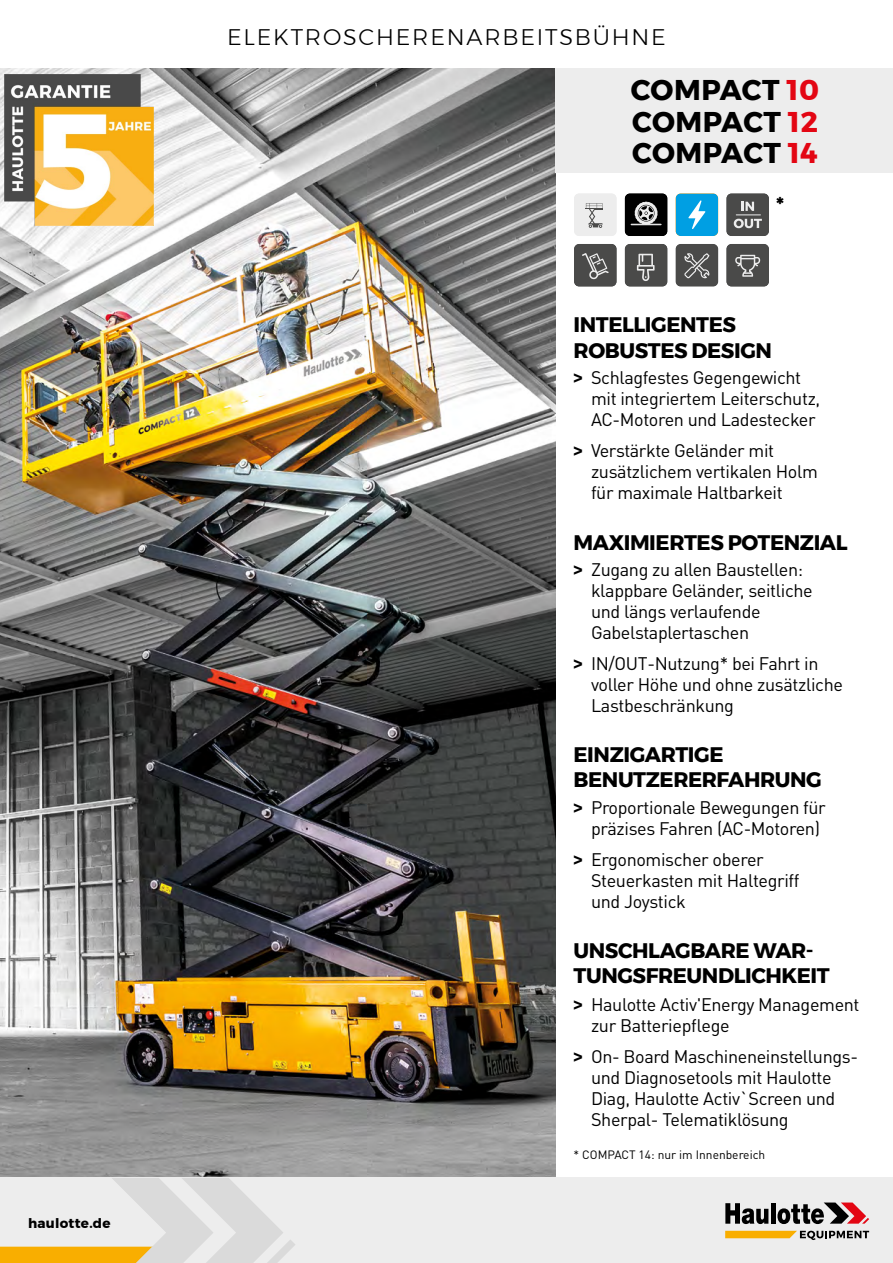
<style>
.page{position:relative;width:893px;height:1263px;background:#fff}
.page>*{position:absolute;margin:0;border:0;box-sizing:border-box;transform-origin:0 0}
.t1{font:700 28.5px "Montserrat";letter-spacing:.02em;color:#000}
.Titrefiche{font:300 22.5px "Montserrat";letter-spacing:.08em;color:#000}
.Style_de_paragraphe{font:700 21px/25.5px "Montserrat";letter-spacing:-.02em;color:#000}
.titreusp{font:700 21px "Montserrat";letter-spacing:-.02em;color:#000}
.t2{font:18px/21px "DIN Pro";letter-spacing:-.02em;color:#000}
.t3{font:700 13.5px "Montserrat";letter-spacing:.02em;color:#000}
.Mentions_bas_de_page{font:12px "DIN Pro";color:#000}
.s1{color:#e30613}
.s2{font-family:"Montserrat";font-weight:700}
</style>
<div class="page">
<img style="left:0;top:68px;width:556px;height:1109px">
<div style="left:556px;top:68px;width:337px;height:105px;background:#ededed"></div>
<div style="left:0;top:1178px;width:893px;height:85px;background:#ededed"></div>
<svg style="left:676px;top:244px;width:42px;height:42px;background:#5b5b5a"></svg>
<svg style="left:625px;top:244px;width:42px;height:42px;background:#5a5a59"></svg>
<svg style="left:726px;top:244px;width:43px;height:42px;background:#5c5c5b"></svg>
<svg style="left:726px;top:193px;width:43px;height:43px;background:#646463"></svg>
<svg style="left:676px;top:193px;width:42px;height:43px;background:#1da9e3"></svg>
<svg style="left:625px;top:193px;width:42px;height:43px;background:#313131"></svg>
<svg style="left:574px;top:193px;width:43px;height:43px;background:#e2e2e2"></svg>
<svg style="left:574px;top:244px;width:43px;height:42px;background:#5c5c5b"></svg>
<svg style="left:725px;top:1203px;width:43px;height:21px"></svg>
<hr style="left:771px;top:1203px;width:4px;height:21px;background:#000">
<svg style="left:777px;top:1202px;width:92px;height:22px"></svg>
<svg style="left:725px;top:1231px;width:144px;height:9px"></svg>
<svg style="left:0;top:1178px;width:295px;height:85px"></svg>
<img style="left:5px;top:74px;width:149px;height:152px">
<p class="t3" style="left:28px;top:1212px;width:84px">haulotte.de</p>
<p class="Titrefiche" style="left:227px;top:20px;width:440px">ELEKTROSCHERENARBEITSBÜHNE</p>
<p class="t1" style="left:631px;top:67px;width:190px">COMPACT <span class="s1">10</span></p>
<p class="t1" style="left:632px;top:99px;width:187px">COMPACT <span class="s1">12</span></p>
<p class="t1" style="left:632px;top:130px;width:187px">COMPACT <span class="s1">14</span></p>
<p class="titreusp" style="left:776px;top:188px;width:10px">*</p>
<p class="Style_de_paragraphe" style="left:574px;top:312px;width:200px">INTELLIGENTES<br>ROBUSTES DESIGN</p>
<p class="t2" style="left:591px;top:367px;width:231px;text-indent:-17px"><span class="s2">&gt;</span> Schlagfestes Gegengewicht mit integriertem Leiterschutz,<br>AC-Motoren und Ladestecker</p>
<p class="t2" style="left:591px;top:439px;width:228px;text-indent:-17px"><span class="s2">&gt;</span> Verstärkte Geländer mit zusätzlichem vertikalen Holm für maximale Haltbarkeit</p>
<p class="titreusp" style="left:574px;top:525px;width:276px">MAXIMIERTES POTENZIAL</p>
<p class="t2" style="left:591px;top:558px;width:223px;text-indent:-17px"><span class="s2">&gt;</span> Zugang zu allen Baustellen: klappbare Geländer, seitliche und längs verlaufende<br>Gabelstaplertaschen</p>
<p class="t2" style="left:591px;top:652px;width:253px;text-indent:-17px"><span class="s2">&gt;</span> IN/OUT-Nutzung* bei Fahrt in voller Höhe und ohne zusätzliche<br>Lastbeschränkung</p>
<p class="Style_de_paragraphe" style="left:574px;top:742px;width:250px">EINZIGARTIGE<br>BENUTZERERFAHRUNG</p>
<p class="t2" style="left:591px;top:796px;width:236px;text-indent:-17px"><span class="s2">&gt;</span> Proportionale Bewegungen für präzises Fahren (AC-Motoren)</p>
<p class="t2" style="left:591px;top:848px;width:210px;text-indent:-17px"><span class="s2">&gt;</span> Ergonomischer oberer<br>Steuerkasten mit Haltegriff und Joystick</p>
<p class="Style_de_paragraphe" style="left:574px;top:938px;width:258px">UNSCHLAGBARE WAR-<br>TUNGSFREUNDLICHKEIT</p>
<p class="t2" style="left:591px;top:993px;width:270px;text-indent:-17px"><span class="s2">&gt;</span> Haulotte Activ'Energy Management zur Batteriepflege</p>
<p class="t2" style="left:591px;top:1045px;width:269px;text-indent:-17px"><span class="s2">&gt;</span> On- Board Maschineneinstellungs&shy;und Diagnosetools mit Haulotte<br>Diag, Haulotte Activ`Screen und<br>Sherpal- Telematiklösung</p>
<p class="Mentions_bas_de_page" style="left:574px;top:1146px;width:193px">* COMPACT 14: nur im Innenbereich</p>
</div>
